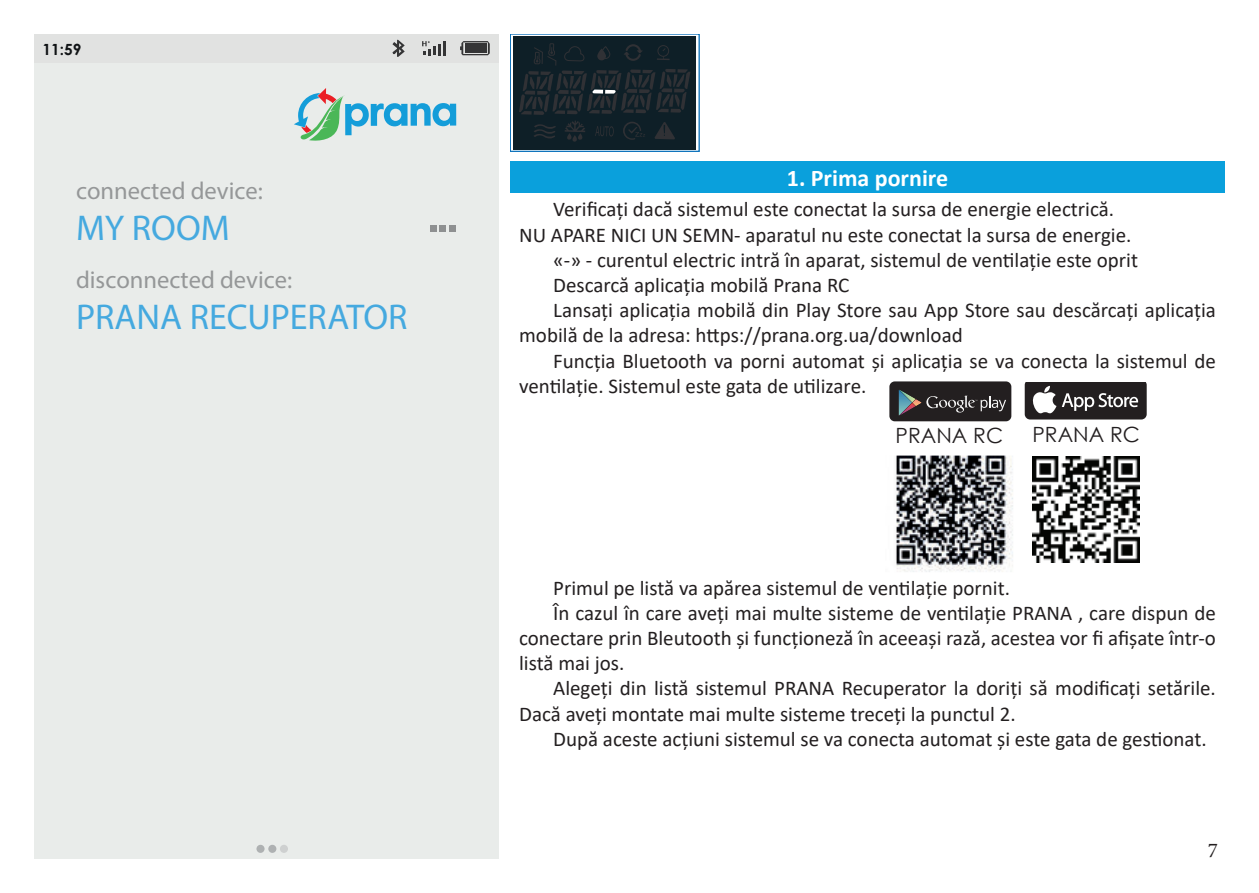
<style>
.page{position:relative;width:1259px;height:893px;background:#fff}
.page>*{position:absolute;margin:0;border:0;box-sizing:border-box;transform-origin:0 0}
.t1{font:36px "Myriad Pro";color:#45a9df}
.t2{font:24.6px "Myriad Pro";color:#959798}
.t3{font:700 24px "Calibri";color:#fff}
.t4{font:21px "Calibri";color:#231f20}
.t5{font:21px "Century Gothic";color:#231f20}
.t6{font:21px "Minion Pro";color:#231f20}
.t7{font:700 15.3px "Century Gothic";color:#101315}
</style>
<div class="page">
<div style="left:510px;top:161px;width:715px;height:31px;background:#0aa0dc"></div>
<div style="left:34px;top:34px;width:464px;height:825px;background:#e9ecea"></div>
<div style="left:34px;top:34px;width:464px;height:29px;background:#e1e2e1"></div>
<hr style="left:443px;top:41px;width:3px;height:14px;background:#353536">
<svg style="left:422px;top:41px;width:19px;height:14px"></svg>
<svg style="left:460px;top:41px;width:30px;height:14px"></svg>
<div style="left:465px;top:44px;width:21px;height:9px;background:#353536"></div>
<svg style="left:392px;top:40px;width:13px;height:17px"></svg>
<svg style="left:294px;top:88px;width:162px;height:53px"></svg>
<div style="left:256px;top:845px;width:8px;height:8px;background:#aeb1b2;border-radius:50%"></div>
<div style="left:268px;top:845px;width:8px;height:8px;background:#aeb1b2;border-radius:50%"></div>
<div style="left:280px;top:845px;width:8px;height:8px;background:#ced0d0;border-radius:50%"></div>
<div style="left:430px;top:225px;width:6px;height:7px;background:#8e9091"></div>
<div style="left:440px;top:225px;width:6px;height:7px;background:#8e9091"></div>
<div style="left:449px;top:225px;width:7px;height:7px;background:#8e9091"></div>
<div style="left:513px;top:36px;width:183px;height:113px;background:#0e1f27"></div>
<svg style="left:534px;top:124px;width:21px;height:14px"></svg>
<svg style="left:565px;top:121px;width:20px;height:21px"></svg>
<svg style="left:595px;top:126px;width:15px;height:10px"></svg>
<svg style="left:609px;top:126px;width:5px;height:11px"></svg>
<svg style="left:623px;top:122px;width:22px;height:18px"></svg>
<svg style="left:655px;top:122px;width:20px;height:17px"></svg>
<svg style="left:519px;top:34px;width:171px;height:81px"></svg>
<img style="left:1033px;top:456px;width:106px;height:106px">
<img style="left:896px;top:455px;width:117px;height:117px">
<svg style="left:1024px;top:383px;width:122px;height:36px;background:#4d494a"></svg>
<div style="left:889px;top:381px;width:122px;height:40px;background:#231f20;border-radius:5px"></div>
<svg style="left:898px;top:390px;width:108px;height:26px"></svg>
<p class="t7" style="left:43px;top:41px;width:40px">11:59</p>
<p class="t2" style="left:76px;top:176px;width:188px">connected device:</p>
<h1 class="t1" style="left:76px;top:207px;width:155px">MY ROOM</h1>
<p class="t2" style="left:76px;top:265px;width:218px">disconnected device:</p>
<h1 class="t1" style="left:76px;top:295px;width:333px">PRANA RECUPERATOR</h1>
<p class="t3" style="left:787px;top:161px;width:163px">1. Prima pornire</p>
<p class="t4" style="left:553px;top:195px;width:562px">Verificați dacă sistemul este conectat la sursa de energie electrică.</p>
<p class="t4" style="left:519px;top:227px;width:614px">NU APARE NICI UN SEMN- aparatul nu este conectat la sursa de energie.</p>
<p class="t4" style="left:553px;top:245px;width:586px">«-» - curentul electric intră în aparat, sistemul de ventilație este oprit</p>
<p class="t4" style="left:553px;top:270px;width:298px">Descarcă aplicația mobilă Prana RC</p>
<p class="t4" style="left:553px;top:296px;width:664px">Lansați aplicația mobilă din Play Store sau App Store sau descărcați aplicația</p>
<p class="t4" style="left:519px;top:321px;width:445px">mobilă de la adresa: https://prana.org.ua/download</p>
<p class="t4" style="left:553px;top:346px;width:664px">Funcția Bluetooth va porni automat și aplicația se va conecta la sistemul de</p>
<p class="t4" style="left:519px;top:371px;width:349px">ventilație. Sistemul este gata de utilizare.</p>
<p class="t5" style="left:895px;top:427px;width:109px">PRANA RC</p>
<p class="t5" style="left:1032px;top:426px;width:109px">PRANA RC</p>
<p class="t4" style="left:553px;top:573px;width:458px">Primul pe listă va apărea sistemul de ventilație pornit.</p>
<p class="t4" style="left:553px;top:598px;width:664px">În cazul în care aveți mai multe sisteme de ventilație PRANA , care dispun de</p>
<p class="t4" style="left:519px;top:623px;width:698px">conectare prin Bleutooth și funcționeză în aceeași rază, acestea vor fi afișate într-o</p>
<p class="t4" style="left:519px;top:648px;width:107px">listă mai jos.</p>
<p class="t4" style="left:553px;top:674px;width:664px">Alegeți din listă sistemul PRANA Recuperator la doriți să modificați setările.</p>
<p class="t4" style="left:519px;top:699px;width:498px">Dacă aveți montate mai multe sisteme treceți la punctul 2.</p>
<p class="t4" style="left:553px;top:724px;width:655px">După aceste acțiuni sistemul se va conecta automat și este gata de gestionat.</p>
<p class="t6" style="left:1208px;top:838px;width:12px">7</p>
</div>
